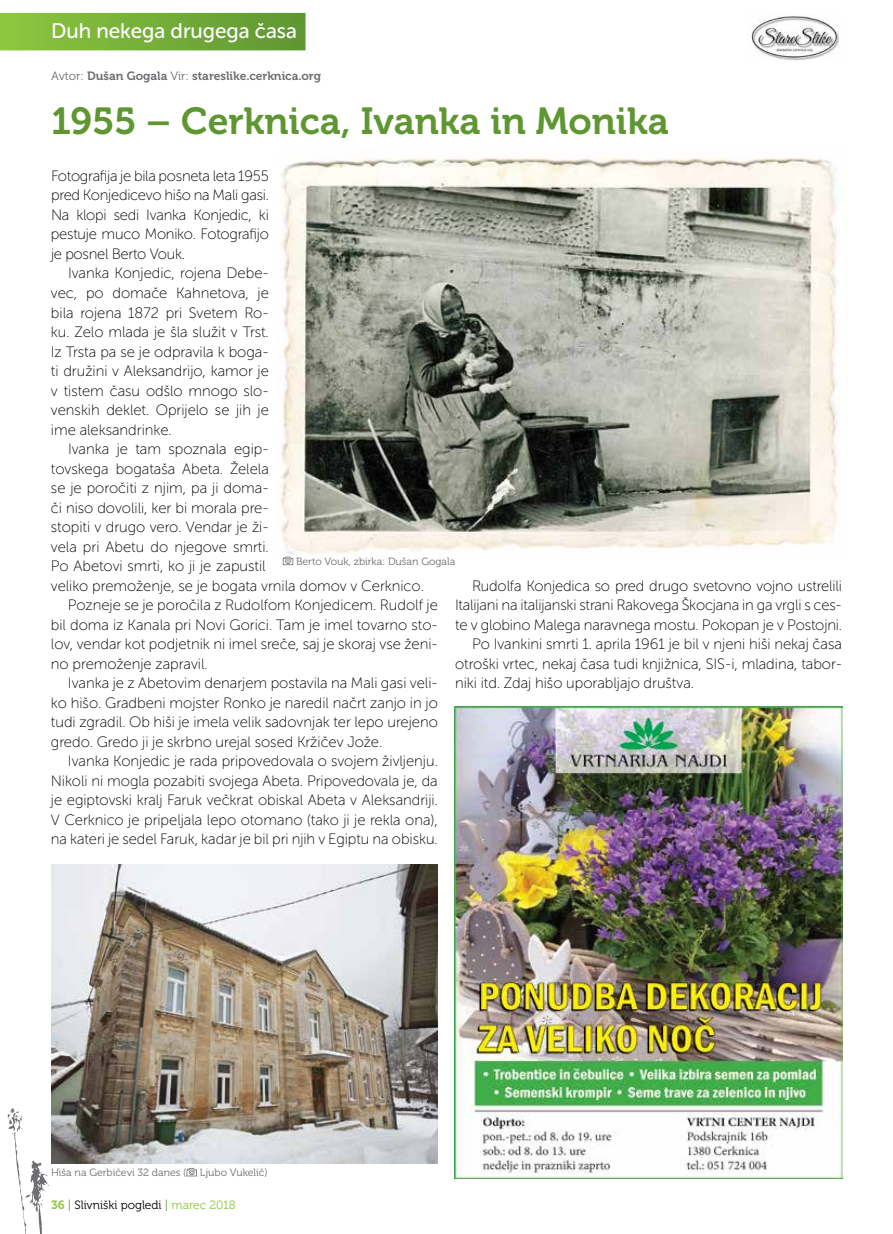
<style>
.page{position:relative;width:893px;height:1234px;background:#fff}
.page>*{position:absolute;margin:0;border:0;box-sizing:border-box;transform-origin:0 0}
.t1{font:37.5px "Museo 700";color:#5e9732}
.t2{font:21px "Museo Sans Rounded 500";color:#fff}
.t3{font:15px/19.5px "Museo Sans Rounded 100";color:#000;text-align:justify}
.t4{font:12px "Museo 700";color:#6d6e71}
.t5{font:12px "Museo 300";color:#000}
.t6{font:10.5px "Museo 300";color:#6d6e71}
.s1{font-family:"Museo 300"}
.s2{font-family:"Museo 700";color:#8dc63f}
.s3{color:#5e9732}
.s4{color:#8dc63f}
</style>
<div class="page">
<svg style="left:7px;top:1108px;width:42px;height:125px"></svg>
<img style="left:751px;top:16px;width:88px;height:45px">
<div style="left:0;top:13px;width:305px;height:37px;background:linear-gradient(to right,#8dc63f,#5d9732)"></div>
<img style="left:280px;top:150px;width:558px;height:404px">
<img style="left:51px;top:864px;width:387px;height:299px">
<svg style="left:187px;top:1168px;width:10px;height:8px"></svg>
<img style="left:455px;top:706px;width:387px;height:472px">
<svg style="left:283px;top:556px;width:10px;height:9px"></svg>
<h2 class="t2" style="left:51px;top:20px;width:247px">Duh nekega drugega časa</h2>
<p class="t4" style="left:51px;top:69px;width:271px"><span class="s1">Avtor:</span> Dušan Gogala <span class="s1">Vir:</span> stareslike.cerknica.org</p>
<h1 class="t1" style="left:51px;top:100px;width:619px">1955 – Cerknica, Ivanka in Monika</h1>
<p class="t3" style="left:51px;top:166px;width:219px">Fotografija je bila posneta leta 1955 pred Konjedicevo hišo na Mali -gasi.<br>Na klopi sedi Ivanka Konjedic, ki pestuje muco Moniko. Fotografijo je posnel Berto Vouk.</p>
<p class="t3" style="left:51px;top:264px;width:219px;text-indent:17px">Ivanka Konjedic, rojena Debe&shy;vec, po domače Kahnetova, je bila rojena 1872 pri Svetem Ro&shy;ku. Zelo mlada je šla služit v Trst.<br>Iz Trsta pa se je odpravila k boga&shy;ti družini v Aleksandrijo, kamor je v tistem času odšlo mnogo slo&shy;venskih deklet. Oprijelo se jih je ime aleksandrinke.</p>
<p class="t3" style="left:68px;top:439px;width:202px">Ivanka je tam spoznala egip-</p>
<p class="t3" style="left:51px;top:459px;width:219px">tovskega bogataša Abeta. Želela</p>
<p class="t3" style="left:51px;top:478px;width:219px">se je poročiti z njim, pa ji doma-</p>
<p class="t3" style="left:51px;top:498px;width:217px">či niso dovolili, ker bi morala pre-</p>
<p class="t3" style="left:51px;top:517px;width:219px">stopiti v drugo vero. Vendar je ži-</p>
<p class="t3" style="left:51px;top:537px;width:219px">vela pri Abetu do njegove smrti.</p>
<p class="t3" style="left:51px;top:556px;width:216px">Po Abetovi smrti, ko ji je zapustil</p>
<p class="t3" style="left:51px;top:576px;width:374px">veliko premoženje, se je bogata vrnila domov v Cerknico.</p>
<p class="t3" style="left:68px;top:595px;width:371px">Pozneje se je poročila z Rudolfom Konjedicem. Rudolf je</p>
<p class="t3" style="left:51px;top:615px;width:388px">bil doma iz Kanala pri Novi Gorici. Tam je imel tovarno sto-</p>
<p class="t3" style="left:51px;top:634px;width:388px">lov, vendar kot podjetnik ni imel sreče, saj je skoraj vse ženi-</p>
<p class="t3" style="left:51px;top:654px;width:158px">no premoženje zapravil.</p>
<p class="t3" style="left:68px;top:673px;width:371px">Ivanka je z Abetovim denarjem postavila na Mali gasi veli-</p>
<p class="t3" style="left:51px;top:693px;width:388px">ko hišo. Gradbeni mojster Ronko je naredil načrt zanjo in jo</p>
<p class="t3" style="left:51px;top:712px;width:388px">tudi zgradil. Ob hiši je imela velik sadovnjak ter lepo urejeno</p>
<p class="t3" style="left:51px;top:732px;width:333px">gredo. Gredo ji je skrbno urejal sosed Kržičev Jože.</p>
<p class="t3" style="left:68px;top:751px;width:371px">Ivanka Konjedic je rada pripovedovala o svojem življenju.</p>
<p class="t3" style="left:51px;top:771px;width:388px">Nikoli ni mogla pozabiti svojega Abeta. Pripovedovala je, da</p>
<p class="t3" style="left:51px;top:790px;width:388px">je egiptovski kralj Faruk večkrat obiskal Abeta v Aleksandriji.</p>
<p class="t3" style="left:51px;top:810px;width:388px">V Cerknico je pripeljala lepo otomano (tako ji je rekla ona),</p>
<p class="t3" style="left:51px;top:829px;width:388px">na kateri je sedel Faruk, kadar je bil pri njih v Egiptu na obisku.</p>
<p class="t6" style="left:296px;top:555px;width:161px">Berto Vouk, zbirka: Dušan Gogala</p>
<p class="t3" style="left:472px;top:576px;width:371px">Rudolfa Konjedica so pred drugo svetovno vojno ustrelili</p>
<p class="t3" style="left:455px;top:595px;width:388px">Italijani na italijanski strani Rakovega Škocjana in ga vrgli s ces-</p>
<p class="t3" style="left:455px;top:615px;width:388px">te v globino Malega naravnega mostu. Pokopan je v Postojni.</p>
<p class="t3" style="left:472px;top:634px;width:371px">Po Ivankini smrti 1. aprila 1961 je bil v njeni hiši nekaj časa</p>
<p class="t3" style="left:455px;top:654px;width:388px">otroški vrtec, nekaj časa tudi knjižnica, SIS-i, mladina, tabor-</p>
<p class="t3" style="left:455px;top:673px;width:240px">niki itd. Zdaj hišo uporabljajo društva.</p>
<p class="t6" style="left:51px;top:1166px;width:137px">Hiša na Gerbičevi 32 danes (</p>
<p class="t6" style="left:200px;top:1166px;width:69px">Ljubo Vukelič)</p>
<p class="t5" style="left:51px;top:1197px;width:186px"><span class="s2">36</span> <span class="s3">|</span> Slivniški pogledi <span class="s3">|</span> <span class="s4">marec 2018</span></p>
</div>
